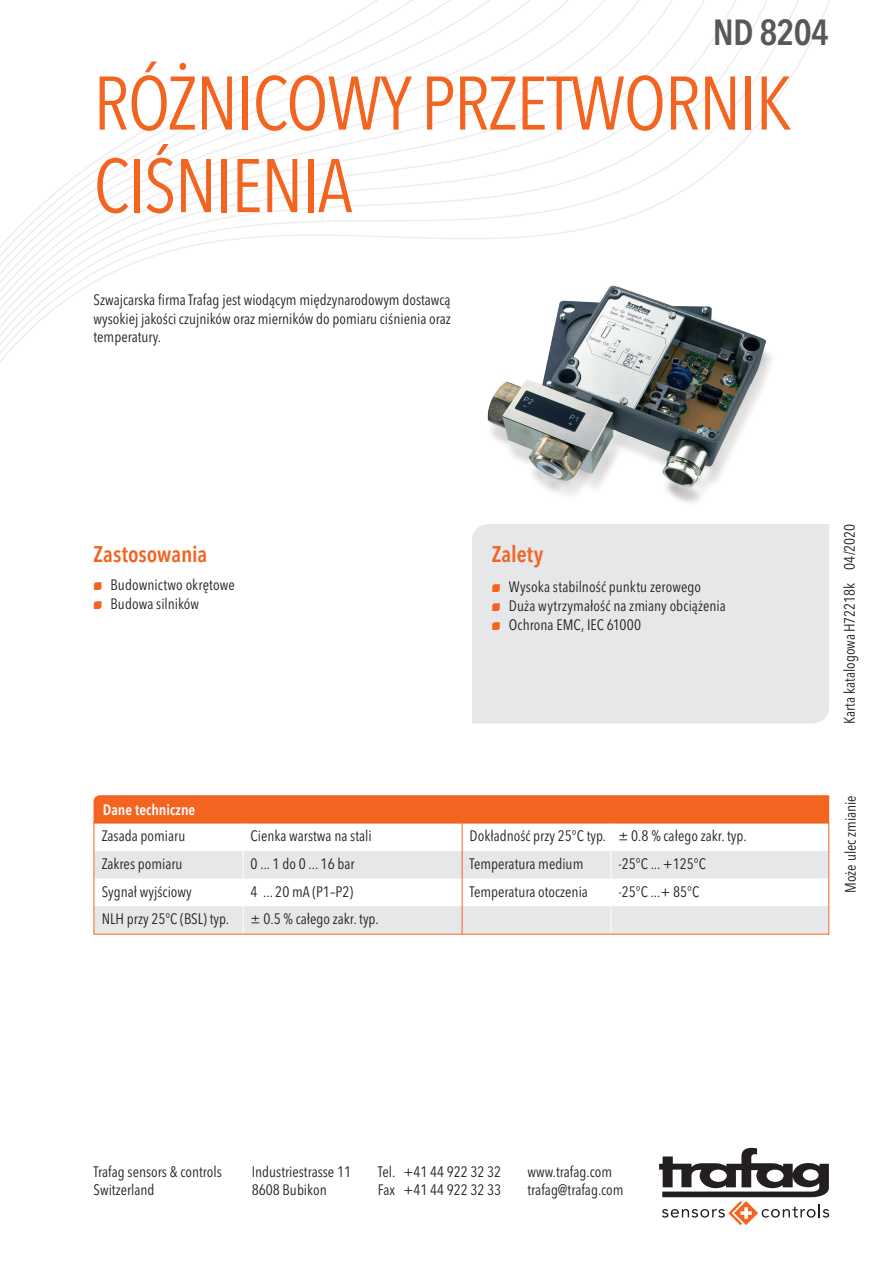
<style>
.page{position:relative;width:893px;height:1263px;background:#fff}
.page>*{position:absolute;margin:0;border:0;box-sizing:border-box;transform-origin:0 0}
.t1{font:condensed 75px/82.5px "Avenir Next LT Pro";letter-spacing:-.02em;color:#f36421}
.t2{font:600 condensed 36px "Avenir Next LT Pro";letter-spacing:-.02em;color:#57585a}
.t3{font:600 condensed 22.5px "Avenir Next LT Pro";color:#f36421}
.t4{font:condensed 15px/18.8px "Avenir Next LT Pro";color:#231f20}
.t5{font:600 condensed 15px "Avenir Next LT Pro";color:#fff}
.s1{font-family:"Trafag Pictos";font-stretch:normal;font-size:10.5px;color:#f36421}
</style>
<div class="page">
<svg style="left:659px;top:1148px;width:170px;height:77px"></svg>
<svg style="left:0;top:0;width:830px;height:363px"></svg>
<div style="left:472px;top:524px;width:357px;height:199px;background:#e6e7e9"></div>
<img style="left:471px;top:232px;width:314px;height:314px">
<svg style="left:94px;top:795px;width:735px;height:137px"></svg>
<div style="left:94px;top:822px;width:735px;height:112px;border:1px solid #f36421"></div>
<h2 class="t2" style="left:713px;top:10px;width:118px">ND 8204</h2>
<h1 class="t1" style="left:94px;top:62px;width:700px">RÓŻNICOWY PRZETWORNIK<br>CIŚNIENIA</h1>
<p class="t4" style="left:94px;top:290px;width:359px;text-align:justify">Szwajcarska firma Trafag jest wiodącym międzynarodowym dostawcą wysokiej jakości czujników oraz mierników do pomiaru ciśnienia oraz temperatury.</p>
<h3 class="t3" style="left:94px;top:540px;width:115px">Zastosowania</h3>
<p class="t4" style="left:94px;top:575px;width:143px"><span class="s1">N</span> Budownictwo okrętowe<br><span class="s1">N</span> Budowa silników</p>
<h3 class="t3" style="left:492px;top:541px;width:53px">Zalety</h3>
<p class="t4" style="left:492px;top:577px;width:236px"><span class="s1">N</span> Wysoka stabilność punktu zerowego<br><span class="s1">N</span> Duża wytrzymałość na zmiany obciążenia<br><span class="s1">N</span> Ochrona EMC, IEC 61000</p>
<p class="t5" style="left:103px;top:800px;width:94px">Dane techniczne</p>
<p class="t4" style="left:102px;top:827px;width:85px">Zasada pomiaru</p>
<p class="t4" style="left:251px;top:827px;width:123px">Cienka warstwa na stali</p>
<p class="t4" style="left:470px;top:827px;width:278px">Dokładność przy 25°C typ. ± 0.8 % całego zakr. typ.</p>
<p class="t4" style="left:102px;top:854px;width:82px">Zakres pomiaru</p>
<p class="t4" style="left:251px;top:854px;width:106px">0 ... 1 do 0 ... 16 bar</p>
<p class="t4" style="left:470px;top:854px;width:115px">Temperatura medium</p>
<p class="t4" style="left:618px;top:854px;width:89px">-25°C ... +125°C</p>
<p class="t4" style="left:102px;top:882px;width:92px">Sygnał wyjściowy</p>
<p class="t4" style="left:251px;top:882px;width:104px">4 ... 20 mA (P1–P2)</p>
<p class="t4" style="left:470px;top:882px;width:120px">Temperatura otoczenia</p>
<p class="t4" style="left:618px;top:882px;width:82px">-25°C ...+ 85°C</p>
<p class="t4" style="left:102px;top:910px;width:129px">NLH przy 25°C (BSL) typ.</p>
<p class="t4" style="left:251px;top:910px;width:130px">± 0.5 % całego zakr. typ.</p>
<p class="t4" style="left:840px;top:724px;width:202px;rotate:-90deg">Karta katalogowaH72218k 04/2020</p>
<p class="t4" style="left:841px;top:893px;width:99px;rotate:-90deg">Może ulec zmianie</p>
<p class="t4" style="left:94px;top:1162px;width:130px">Trafag sensors &amp; controls<br>Switzerland</p>
<p class="t4" style="left:252px;top:1162px;width:101px">Industriestrasse 11<br>8608 Bubikon</p>
<p class="t4" style="left:378px;top:1162px;width:125px">Tel. +41 44 922 32 32<br>Fax +41 44 922 32 33</p>
<p class="t4" style="left:528px;top:1162px;width:98px">www.trafag.com trafag@trafag.com</p>
</div>
